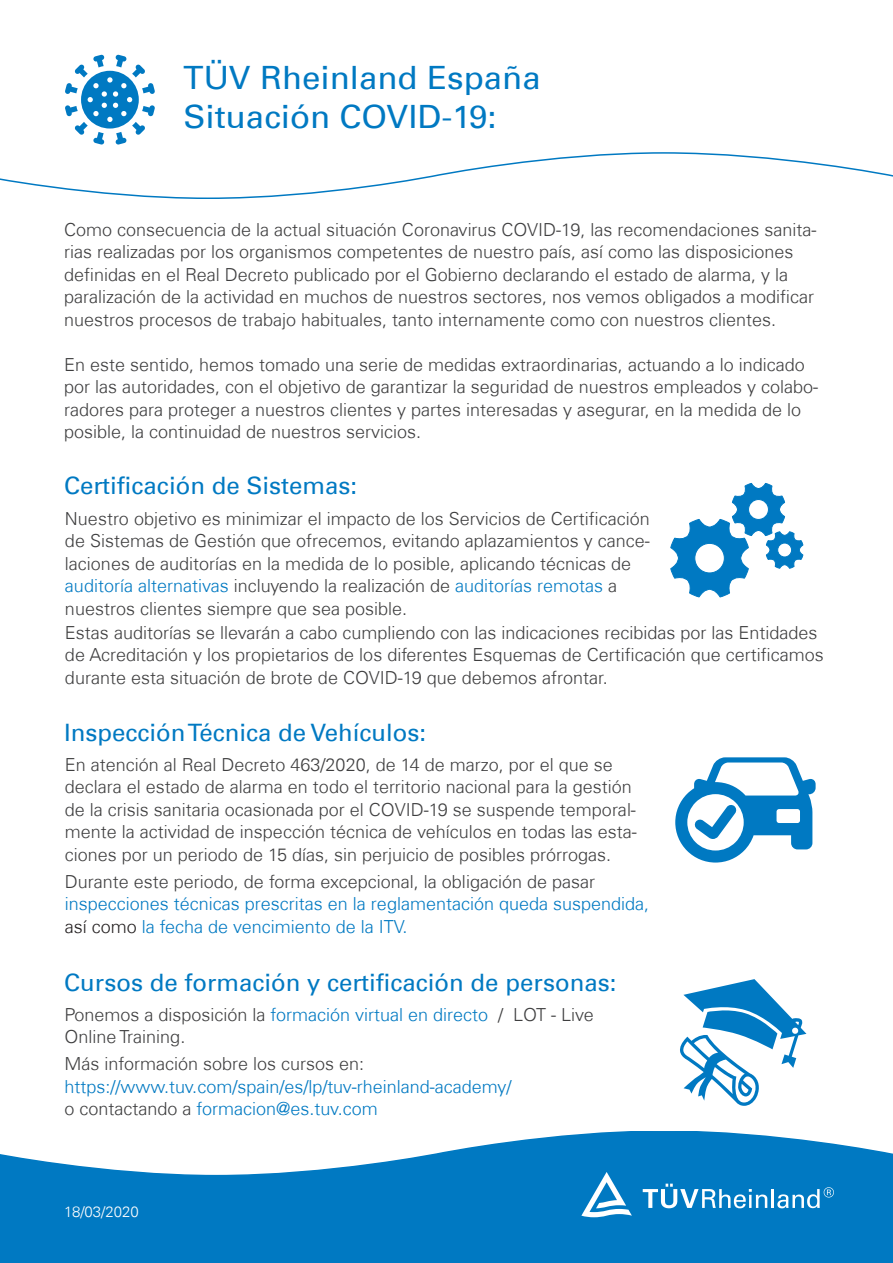
<style>
.page{position:relative;width:893px;height:1263px;background:#fff}
.page>*{position:absolute;margin:0;border:0;box-sizing:border-box;transform-origin:0 0}
.t1{font:32.1px/38.5px "Univers Com 55 Roman";color:#0079c2}
.t2{font:24px "Univers Com 55 Roman";color:#0079c2}
.t3{font:300 18px/22.5px "Univers Com 45";color:#3e3e3f}
.t4{font:300 18px/22.5px "Univers Com 45";color:#0079c2}
.t5{font:18px "Myriad Pro";color:#231f20}
.t6{font:300 15px "Univers Com 45";color:#fff}
.s1{color:#0079c2}
.s2{color:#231f20}
.s3{color:#3e3e3f}
</style>
<div class="page">
<svg style="left:0;top:54px;width:893px;height:144px"></svg>
<svg style="left:0;top:1131px;width:893px;height:132px"></svg>
<svg style="left:643px;top:1183px;width:124px;height:25px"></svg>
<hr style="left:771px;top:1189px;width:3px;height:19px;background:#fff">
<svg style="left:777px;top:1187px;width:57px;height:21px"></svg>
<svg style="left:581px;top:1172px;width:51px;height:45px"></svg>
<svg style="left:65px;top:55px;width:90px;height:90px"></svg>
<svg style="left:680px;top:979px;width:126px;height:127px"></svg>
<svg style="left:675px;top:757px;width:141px;height:105px"></svg>
<svg style="left:670px;top:483px;width:134px;height:115px"></svg>
<h1 class="t1" style="left:184px;top:59px;width:359px">TÜV Rheinland España<br>Situación COVID-19:</h1>
<p class="t3" style="left:64px;top:218px;width:754px">Como consecuencia de la actual situación Coronavirus COVID-19, las recomendaciones sanita&shy;rias realizadas por los organismos competentes de nuestro país, así como las disposiciones definidas en el Real Decreto publicado por el Gobierno declarando el estado de alarma, y la paralización de la actividad en muchos de nuestros sectores, nos vemos obligados a modificar nuestros procesos de trabajo habituales, tanto internamente como con nuestros clientes.</p>
<p class="t3" style="left:64px;top:353px;width:755px">En este sentido, hemos tomado una serie de medidas extraordinarias, actuando a lo indicado por las autoridades, con el objetivo de garantizar la seguridad de nuestros empleados y colabo&shy;radores para proteger a nuestros clientes y partes interesadas y asegurar, en la medida de lo posible, la continuidad de nuestros servicios.</p>
<h2 class="t2" style="left:64px;top:471px;width:294px">Certificación de Sistemas:</h2>
<p class="t3" style="left:65px;top:507px;width:586px">Nuestro objetivo es minimizar el impacto de los Servicios de Certificación de Sistemas de Gestión que ofrecemos, evitando aplazamientos y cance&shy;laciones de auditorías en la medida de lo posible, aplicando técnicas de <span class="s1">auditoría alternativas</span> incluyendo la realización de <span class="s1">auditorías remotas</span> a nuestros clientes siempre que sea posible.</p>
<p class="t3" style="left:65px;top:621px;width:760px">Estas auditorías se llevarán a cabo cumpliendo con las indicaciones recibidas por las Entidades de Acreditación y los propietarios de los diferentes Esquemas de Certificación que certificamos durante esta situación de brote de COVID-19 que debemos afrontar.</p>
<h2 class="t2" style="left:64px;top:718px;width:364px">Inspección Técnica de Vehículos:</h2>
<p class="t3" style="left:65px;top:753px;width:573px">En atención al Real Decreto 463/2020, de 14 de marzo, por el que se declara el estado de alarma en todo el territorio nacional para la gestión de la crisis sanitaria ocasionada por el COVID-19 se suspende temporal&shy;mente la actividad de inspección técnica de vehículos en todas las esta&shy;ciones por un periodo de 15 días, sin perjuicio de posibles prórrogas.</p>
<p class="t3" style="left:65px;top:870px;width:532px">Durante este periodo, de forma excepcional, la obligación de pasar</p>
<p class="t4" style="left:65px;top:892px;width:586px">inspecciones técnicas prescritas en la reglamentación queda suspendida, <span class="s2">así como</span> la fecha de vencimiento de la ITV.</p>
<h2 class="t2" style="left:64px;top:968px;width:554px">Cursos de formación y certificación de personas:</h2>
<p class="t3" style="left:64px;top:1003px;width:531px">Ponemos a disposición la <span class="s1">formación virtual en directo</span> / LOT - Live<br>Online Training.</p>
<p class="t3" style="left:64px;top:1053px;width:301px">Más información sobre los cursos en:</p>
<p class="t4" style="left:64px;top:1075px;width:448px">https://www.tuv.com/spain/es/lp/tuv-rheinland-academy/ <span class="s3">o contactando a</span> formacion@es.tuv.com</p>
<p class="t5" style="left:312px;top:852px;width:100px">Lorem ipsum</p>
<p class="t6" style="left:64px;top:1202px;width:76px">18/03/2020</p>
</div>
